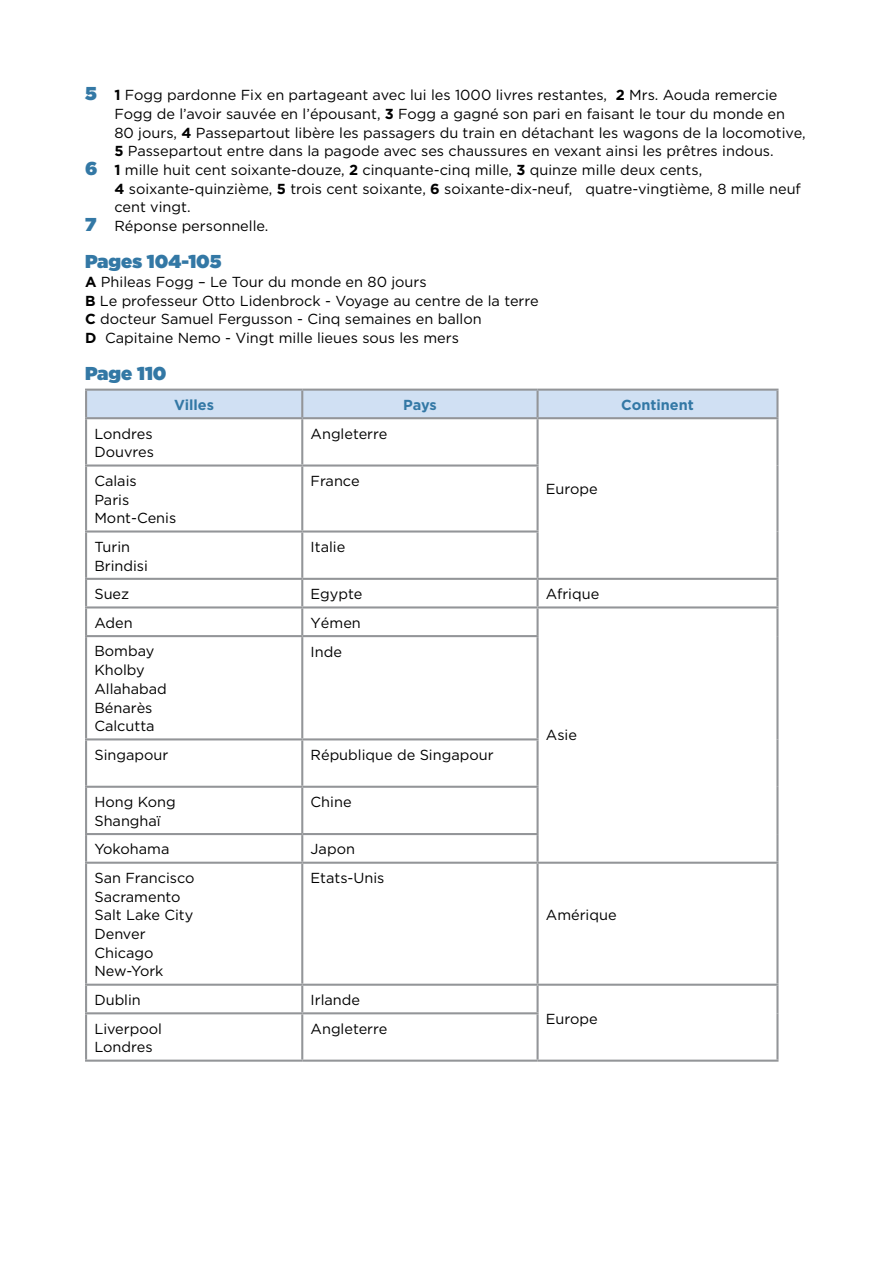
<style>
.page{position:relative;width:893px;height:1263px;background:#fff}
.page>*{position:absolute;margin:0;border:0;box-sizing:border-box;transform-origin:0 0}
.t1{font:900 18.6px "Gotham HTF";color:#3378a5}
.t2{font:14.55px/18.6px "Gotham HTF";color:#000}
.t3{font:700 14.55px "Gotham HTF";color:#3378a5}
.s1{font-weight:900;font-size:18.6px;color:#3378a5}
.s2{font-weight:700}
</style>
<div class="page">
<div style="left:87px;top:391px;width:689px;height:26px;background:#d0e0f3"></div>
<hr style="left:85px;top:389px;width:217px;height:2px;background:#939598">
<hr style="left:85px;top:391px;width:2px;height:26px;background:#939598">
<hr style="left:302px;top:389px;width:236px;height:2px;background:#939598">
<hr style="left:301px;top:391px;width:2px;height:26px;background:#939598">
<hr style="left:538px;top:389px;width:240px;height:2px;background:#939598">
<hr style="left:536px;top:391px;width:3px;height:26px;background:#939598">
<hr style="left:776px;top:391px;width:2px;height:26px;background:#939598">
<hr style="left:85px;top:417px;width:217px;height:2px;background:#939598">
<hr style="left:85px;top:419px;width:2px;height:45px;background:#939598">
<hr style="left:302px;top:417px;width:236px;height:2px;background:#939598">
<hr style="left:301px;top:419px;width:2px;height:45px;background:#939598">
<hr style="left:538px;top:417px;width:240px;height:2px;background:#939598">
<hr style="left:536px;top:419px;width:3px;height:45px;background:#939598">
<hr style="left:776px;top:419px;width:2px;height:46px;background:#939598">
<hr style="left:85px;top:464px;width:217px;height:3px;background:#939598">
<hr style="left:85px;top:467px;width:2px;height:63px;background:#939598">
<hr style="left:302px;top:464px;width:237px;height:3px;background:#939598">
<hr style="left:301px;top:467px;width:2px;height:63px;background:#939598">
<hr style="left:536px;top:467px;width:3px;height:63px;background:#939598">
<hr style="left:776px;top:465px;width:2px;height:66px;background:#939598">
<hr style="left:85px;top:530px;width:217px;height:2px;background:#939598">
<hr style="left:85px;top:532px;width:2px;height:46px;background:#939598">
<hr style="left:302px;top:530px;width:237px;height:2px;background:#939598">
<hr style="left:301px;top:532px;width:2px;height:46px;background:#939598">
<hr style="left:536px;top:532px;width:3px;height:46px;background:#939598">
<hr style="left:776px;top:531px;width:2px;height:47px;background:#939598">
<hr style="left:85px;top:578px;width:217px;height:2px;background:#939598">
<hr style="left:85px;top:580px;width:2px;height:26px;background:#939598">
<hr style="left:302px;top:578px;width:236px;height:2px;background:#939598">
<hr style="left:301px;top:580px;width:2px;height:26px;background:#939598">
<hr style="left:538px;top:578px;width:240px;height:2px;background:#939598">
<hr style="left:536px;top:580px;width:3px;height:26px;background:#939598">
<hr style="left:776px;top:580px;width:2px;height:26px;background:#939598">
<hr style="left:85px;top:606px;width:217px;height:2px;background:#939598">
<hr style="left:85px;top:608px;width:2px;height:27px;background:#939598">
<hr style="left:302px;top:606px;width:236px;height:2px;background:#939598">
<hr style="left:301px;top:608px;width:2px;height:27px;background:#939598">
<hr style="left:538px;top:606px;width:240px;height:2px;background:#939598">
<hr style="left:536px;top:608px;width:3px;height:27px;background:#939598">
<hr style="left:776px;top:608px;width:2px;height:28px;background:#939598">
<hr style="left:85px;top:635px;width:217px;height:2px;background:#939598">
<hr style="left:85px;top:637px;width:2px;height:101px;background:#939598">
<hr style="left:302px;top:635px;width:237px;height:2px;background:#939598">
<hr style="left:301px;top:637px;width:2px;height:101px;background:#939598">
<hr style="left:536px;top:637px;width:3px;height:101px;background:#939598">
<hr style="left:776px;top:636px;width:2px;height:103px;background:#939598">
<hr style="left:85px;top:738px;width:217px;height:2px;background:#939598">
<hr style="left:85px;top:740px;width:2px;height:46px;background:#939598">
<hr style="left:302px;top:738px;width:237px;height:2px;background:#939598">
<hr style="left:301px;top:740px;width:2px;height:46px;background:#939598">
<hr style="left:536px;top:740px;width:3px;height:46px;background:#939598">
<hr style="left:776px;top:739px;width:2px;height:48px;background:#939598">
<hr style="left:85px;top:786px;width:217px;height:2px;background:#939598">
<hr style="left:85px;top:788px;width:2px;height:45px;background:#939598">
<hr style="left:302px;top:786px;width:237px;height:2px;background:#939598">
<hr style="left:301px;top:788px;width:2px;height:45px;background:#939598">
<hr style="left:536px;top:788px;width:3px;height:45px;background:#939598">
<hr style="left:776px;top:787px;width:2px;height:47px;background:#939598">
<hr style="left:85px;top:833px;width:217px;height:2px;background:#939598">
<hr style="left:85px;top:835px;width:2px;height:27px;background:#939598">
<hr style="left:302px;top:833px;width:237px;height:2px;background:#939598">
<hr style="left:301px;top:835px;width:2px;height:27px;background:#939598">
<hr style="left:536px;top:835px;width:3px;height:27px;background:#939598">
<hr style="left:776px;top:834px;width:2px;height:28px;background:#939598">
<hr style="left:85px;top:862px;width:217px;height:2px;background:#939598">
<hr style="left:85px;top:864px;width:2px;height:120px;background:#939598">
<hr style="left:302px;top:862px;width:236px;height:2px;background:#939598">
<hr style="left:301px;top:864px;width:2px;height:120px;background:#939598">
<hr style="left:538px;top:862px;width:240px;height:2px;background:#939598">
<hr style="left:536px;top:864px;width:3px;height:120px;background:#939598">
<hr style="left:776px;top:864px;width:2px;height:120px;background:#939598">
<hr style="left:85px;top:984px;width:217px;height:2px;background:#939598">
<hr style="left:85px;top:986px;width:2px;height:26px;background:#939598">
<hr style="left:302px;top:984px;width:236px;height:2px;background:#939598">
<hr style="left:301px;top:986px;width:2px;height:26px;background:#939598">
<hr style="left:538px;top:984px;width:240px;height:2px;background:#939598">
<hr style="left:536px;top:986px;width:3px;height:26px;background:#939598">
<hr style="left:776px;top:986px;width:2px;height:27px;background:#939598">
<hr style="left:85px;top:1012px;width:217px;height:2px;background:#939598">
<hr style="left:85px;top:1014px;width:2px;height:45px;background:#939598">
<hr style="left:302px;top:1012px;width:237px;height:2px;background:#939598">
<hr style="left:301px;top:1014px;width:2px;height:45px;background:#939598">
<hr style="left:536px;top:1014px;width:3px;height:45px;background:#939598">
<hr style="left:776px;top:1013px;width:2px;height:46px;background:#939598">
<hr style="left:85px;top:1059px;width:217px;height:3px;background:#939598">
<hr style="left:302px;top:1059px;width:236px;height:3px;background:#939598">
<hr style="left:538px;top:1059px;width:240px;height:3px;background:#939598">
<p class="t2" style="left:85px;top:86px;width:694px"><span class="s1">5</span> <span class="s2">1</span> Fogg pardonne Fix en partageant avec lui les 1000 livres restantes, <span class="s2">2</span> Mrs. Aouda remercie</p>
<p class="t2" style="left:114px;top:104px;width:672px">Fogg de l’avoir sauvée en l’épousant, <span class="s2">3</span> Fogg a gagné son pari en faisant le tour du monde en</p>
<p class="t2" style="left:114px;top:123px;width:693px">80 jours, <span class="s2">4</span> Passepartout libère les passagers du train en détachant les wagons de la locomotive,</p>
<p class="t2" style="left:114px;top:142px;width:661px"><span class="s2">5</span> Passepartout entre dans la pagode avec ses chaussures en vexant ainsi les prêtres indous.</p>
<p class="t2" style="left:85px;top:160px;width:619px"><span class="s1">6</span> <span class="s2">1</span> mille huit cent soixante-douze, <span class="s2">2</span> cinquante-cinq mille, <span class="s2">3</span> quinze mille deux cents,</p>
<p class="t2" style="left:114px;top:179px;width:688px"><span class="s2">4</span> soixante-quinzième, <span class="s2">5</span> trois cent soixante, <span class="s2">6</span> soixante-dix-neuf, quatre-vingtième, 8 mille neuf</p>
<p class="t2" style="left:114px;top:198px;width:78px">cent vingt.</p>
<p class="t2" style="left:85px;top:216px;width:185px"><span class="s1">7</span> Réponse personnelle.</p>
<p class="t1" style="left:85px;top:251px;width:138px">Pages 104-105</p>
<p class="t2" style="left:85px;top:272px;width:455px"><span class="s2">A</span> Phileas Fogg – Le Tour du monde en 80 jours<br><span class="s2">B</span> Le professeur Otto Lidenbrock - Voyage au centre de la terre <span class="s2">C</span> docteur Samuel Fergusson - Cinq semaines en ballon<br><span class="s2">D</span> Capitaine Nemo - Vingt mille lieues sous les mers</p>
<p class="t1" style="left:85px;top:363px;width:83px">Page 110</p>
<p class="t3" style="left:174px;top:396px;width:41px">Villes</p>
<p class="t3" style="left:403px;top:396px;width:35px">Pays</p>
<p class="t3" style="left:621px;top:396px;width:74px">Continent</p>
<p class="t2" style="left:94px;top:424px;width:61px">Londres<br>Douvres</p>
<p class="t2" style="left:311px;top:424px;width:78px">Angleterre</p>
<p class="t2" style="left:546px;top:480px;width:53px">Europe</p>
<p class="t2" style="left:94px;top:471px;width:83px">Calais<br>Paris<br>Mont-Cenis</p>
<p class="t2" style="left:311px;top:471px;width:51px">France</p>
<p class="t2" style="left:94px;top:537px;width:55px">Turin<br>Brindisi</p>
<p class="t2" style="left:311px;top:537px;width:36px">Italie</p>
<p class="t2" style="left:94px;top:584px;width:36px">Suez</p>
<p class="t2" style="left:311px;top:584px;width:53px">Egypte</p>
<p class="t2" style="left:546px;top:584px;width:55px">Afrique</p>
<p class="t2" style="left:94px;top:613px;width:40px">Aden</p>
<p class="t2" style="left:311px;top:613px;width:52px">Yémen</p>
<p class="t2" style="left:94px;top:642px;width:74px">Bombay<br>Kholby<br>Allahabad<br>Bénarès<br>Calcutta</p>
<p class="t2" style="left:311px;top:642px;width:33px">Inde</p>
<p class="t2" style="left:94px;top:745px;width:75px">Singapour</p>
<p class="t2" style="left:311px;top:745px;width:185px">République de Singapour</p>
<p class="t2" style="left:94px;top:792px;width:83px">Hong Kong<br>Shanghaï</p>
<p class="t2" style="left:311px;top:792px;width:43px">Chine</p>
<p class="t2" style="left:94px;top:840px;width:77px">Yokohama</p>
<p class="t2" style="left:311px;top:840px;width:46px">Japon</p>
<p class="t2" style="left:94px;top:868px;width:102px">San Francisco<br>Sacramento<br>Salt Lake City<br>Denver<br>Chicago<br>New-York</p>
<p class="t2" style="left:311px;top:868px;width:75px">Etats-Unis</p>
<p class="t2" style="left:94px;top:990px;width:48px">Dublin</p>
<p class="t2" style="left:311px;top:990px;width:51px">Irlande</p>
<p class="t2" style="left:94px;top:1019px;width:69px">Liverpool<br>Londres</p>
<p class="t2" style="left:311px;top:1019px;width:78px">Angleterre</p>
<p class="t2" style="left:546px;top:725px;width:33px">Asie</p>
<p class="t2" style="left:546px;top:905px;width:72px">Amérique</p>
<p class="t2" style="left:546px;top:1009px;width:53px">Europe</p>
</div>
